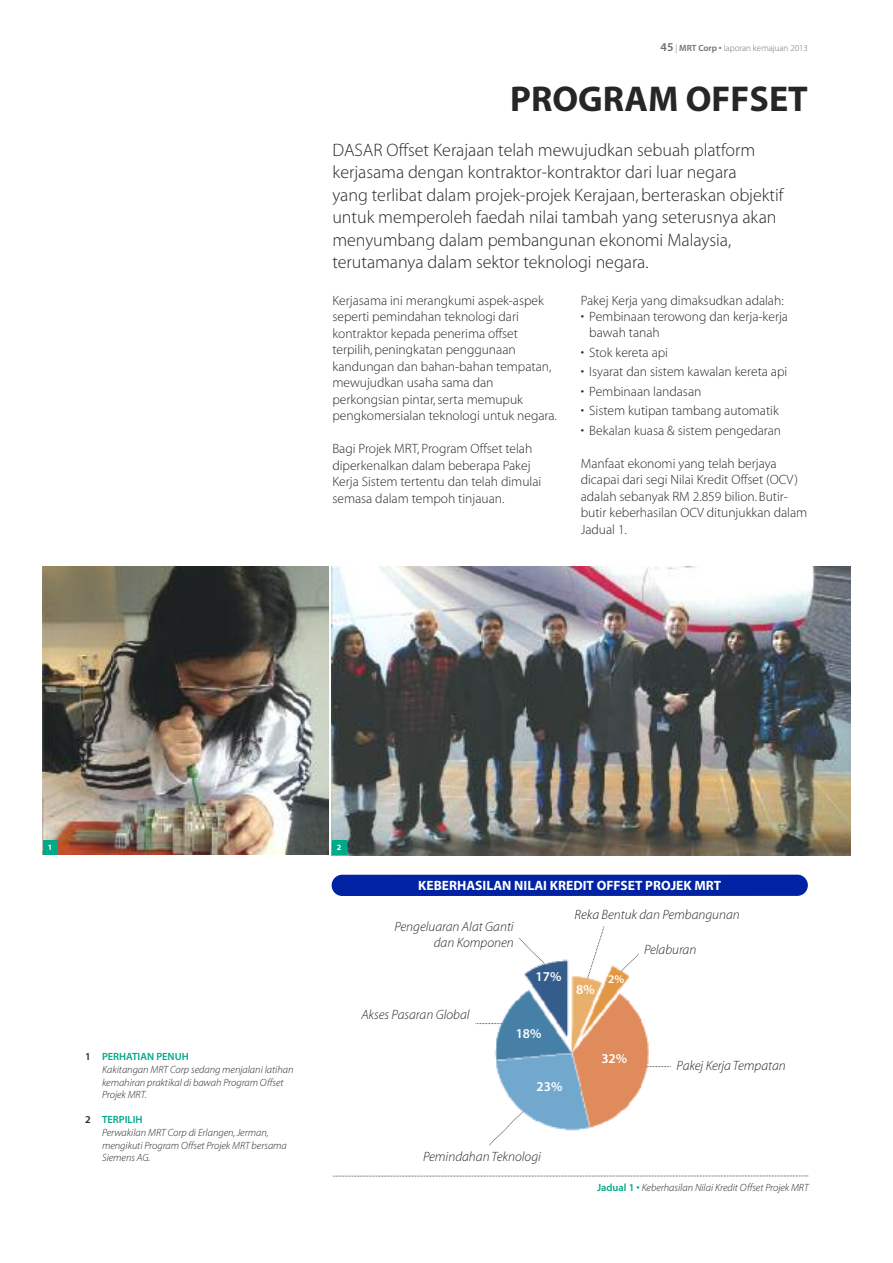
<style>
.page{position:relative;width:893px;height:1263px;background:#fff}
.page>*{position:absolute;margin:0;border:0;box-sizing:border-box;transform-origin:0 0}
.t1{font:36px "Myriad MM 700 wt 600 wd";color:#272627}
.t2{font:18px/22.5px "Myriad MM 215 wt 600 wd";color:#272627}
.t3{font:13.5px/16.5px "Myriad MM 215 wt 600 wd";color:#272627}
.t4{font:13.5px/16.2px "Myriad MM It 215 wt 600 wd";color:#272627;text-align:right}
.t5{font:13.5px "Myriad MM 700 wt 600 wd";color:#fff}
.t6{font:13.5px "Myriad MM 565 wt 600 wd";color:#fff}
.t7{font:11.7px "Myriad MM 565 wt 600 wd";color:#fff}
.t8{font:10.5px/12.6px "Myriad MM It 215 wt 600 wd";color:#272627}
.t9{font:10.5px "Myriad MM 565 wt 600 wd";color:#00a988}
.t10{font:9px "Myriad MM 215 wt 600 wd";color:#6d6e71}
.t11{font:8.1px "Myriad MM 700 wt 600 wd";color:#fff}
.s1{font-family:"Myriad MM 565 wt 600 wd";font-size:12px}
.s2{font-family:"Myriad MM 565 wt 600 wd"}
.s3{color:#272627}
.s4{font-family:"Myriad MM 565 wt 600 wd";color:#00a988}
</style>
<div class="page">
<img style="left:494px;top:953px;width:175px;height:178px">
<svg style="left:620px;top:954px;width:19px;height:18px"></svg>
<svg style="left:647px;top:1066px;width:24px;height:1px"></svg>
<svg style="left:489px;top:1111px;width:35px;height:35px"></svg>
<svg style="left:475px;top:1023px;width:27px;height:1px"></svg>
<svg style="left:518px;top:938px;width:27px;height:26px"></svg>
<svg style="left:587px;top:926px;width:18px;height:53px"></svg>
<img style="left:332px;top:566px;width:518px;height:289px">
<img style="left:43px;top:566px;width:285px;height:289px">
<div style="left:332px;top:840px;width:14px;height:15px;background:#00a988"></div>
<div style="left:43px;top:840px;width:14px;height:15px;background:#00a988"></div>
<div style="left:332px;top:875px;width:476px;height:21px;background:#0022a3;border-radius:11px"></div>
<svg style="left:333px;top:1175px;width:475px;height:2px"></svg>
<p class="t10" style="left:661px;top:45px;width:149px"><span class="s1">45</span> | <span class="s2">MRT Corp •</span> laporan kemajuan 2013</p>
<h1 class="t1" style="left:510px;top:85px;width:299px">PROGRAM OFFSET</h1>
<p class="t2" style="left:332px;top:140px;width:453px">DASAR Offset Kerajaan telah mewujudkan sebuah platform kerjasama dengan kontraktor-kontraktor dari luar negara<br>yang terlibat dalam projek-projek Kerajaan, berteraskan objektif untuk memperoleh faedah nilai tambah yang seterusnya akan menyumbang dalam pembangunan ekonomi Malaysia, terutamanya dalam sektor teknologi negara.</p>
<p class="t3" style="left:332px;top:293px;width:226px">Kerjasama ini merangkumi aspek-aspek seperti pemindahan teknologi dari kontraktor kepada penerima offset terpilih, peningkatan penggunaan kandungan dan bahan-bahan tempatan, mewujudkan usaha sama dan perkongsian pintar,serta memupuk pengkomersialan teknologi untuk negara.</p>
<p class="t3" style="left:332px;top:442px;width:210px">Bagi Projek MRT, Program Offset telah diperkenalkan dalam beberapa Pakej Kerja Sistem tertentu dan telah dimulai semasa dalam tempoh tinjauan.</p>
<p class="t3" style="left:581px;top:293px;width:204px">Pakej Kerja yang dimaksudkan adalah:</p>
<p class="t3" style="left:589px;top:309px;width:200px;text-indent:-9px">• Pembinaan terowong dan kerja-kerja bawah tanah</p>
<p class="t3" style="left:581px;top:345px;width:89px">• Stok kereta api</p>
<p class="t3" style="left:581px;top:364px;width:208px">• Isyarat dan sistem kawalan kereta api</p>
<p class="t3" style="left:581px;top:384px;width:122px">• Pembinaan landasan</p>
<p class="t3" style="left:581px;top:403px;width:199px">• Sistem kutipan tambang automatik</p>
<p class="t3" style="left:581px;top:423px;width:202px">• Bekalan kuasa &amp; sistem pengedaran</p>
<p class="t3" style="left:581px;top:456px;width:228px">Manfaat ekonomi yang telah berjaya dicapai dari segi Nilai Kredit Offset (OCV) adalah sebanyak RM 2.859 bilion. Butir&shy;butir keberhasilan OCV ditunjukkan dalam Jadual 1.</p>
<p class="t11" style="left:48px;top:844px;width:6px">1</p>
<p class="t11" style="left:337px;top:844px;width:6px">2</p>
<p class="t5" style="left:418px;top:881px;width:304px">KEBERHASILAN NILAI KREDIT OFFSET PROJEK MRT</p>
<p class="t9" style="left:85px;top:1053px;width:105px"><span class="s3">1</span> PERHATIAN PENUH</p>
<p class="t8" style="left:102px;top:1064px;width:193px">Kakitangan MRT Corp sedang menjalani latihan kemahiran praktikal di bawah Program Offset<br>Projek MRT.</p>
<p class="t9" style="left:85px;top:1116px;width:59px"><span class="s3">2</span> TERPILIH</p>
<p class="t8" style="left:102px;top:1127px;width:186px">Perwakilan MRT Corp di Erlangen,Jerman, mengikuti Program Offset Projek MRT bersama<br>Siemens AG.</p>
<p class="t4" style="left:394px;top:919px;width:121px">Pengeluaran Alat Ganti dan Komponen</p>
<p class="t4" style="left:361px;top:1007px;width:110px">Akses Pasaran Global</p>
<p class="t6" style="left:536px;top:971px;width:27px">17%</p>
<p class="t6" style="left:516px;top:1028px;width:27px">18%</p>
<p class="t6" style="left:537px;top:1082px;width:27px">23%</p>
<p class="t4" style="left:575px;top:908px;width:167px">Reka Bentuk dan Pembangunan</p>
<p class="t6" style="left:576px;top:984px;width:20px">8%</p>
<p class="t7" style="left:608px;top:975px;width:18px">2%</p>
<p class="t4" style="left:644px;top:942px;width:54px">Pelaburan</p>
<p class="t6" style="left:601px;top:1053px;width:27px">32%</p>
<p class="t4" style="left:677px;top:1058px;width:111px">Pakej Kerja Tempatan</p>
<p class="t4" style="left:423px;top:1150px;width:119px">Pemindahan Teknologi</p>
<p class="t8" style="left:597px;top:1182px;width:213px"><span class="s4">Jadual 1 •</span> Keberhasilan Nilai Kredit Offset Projek MRT</p>
</div>
